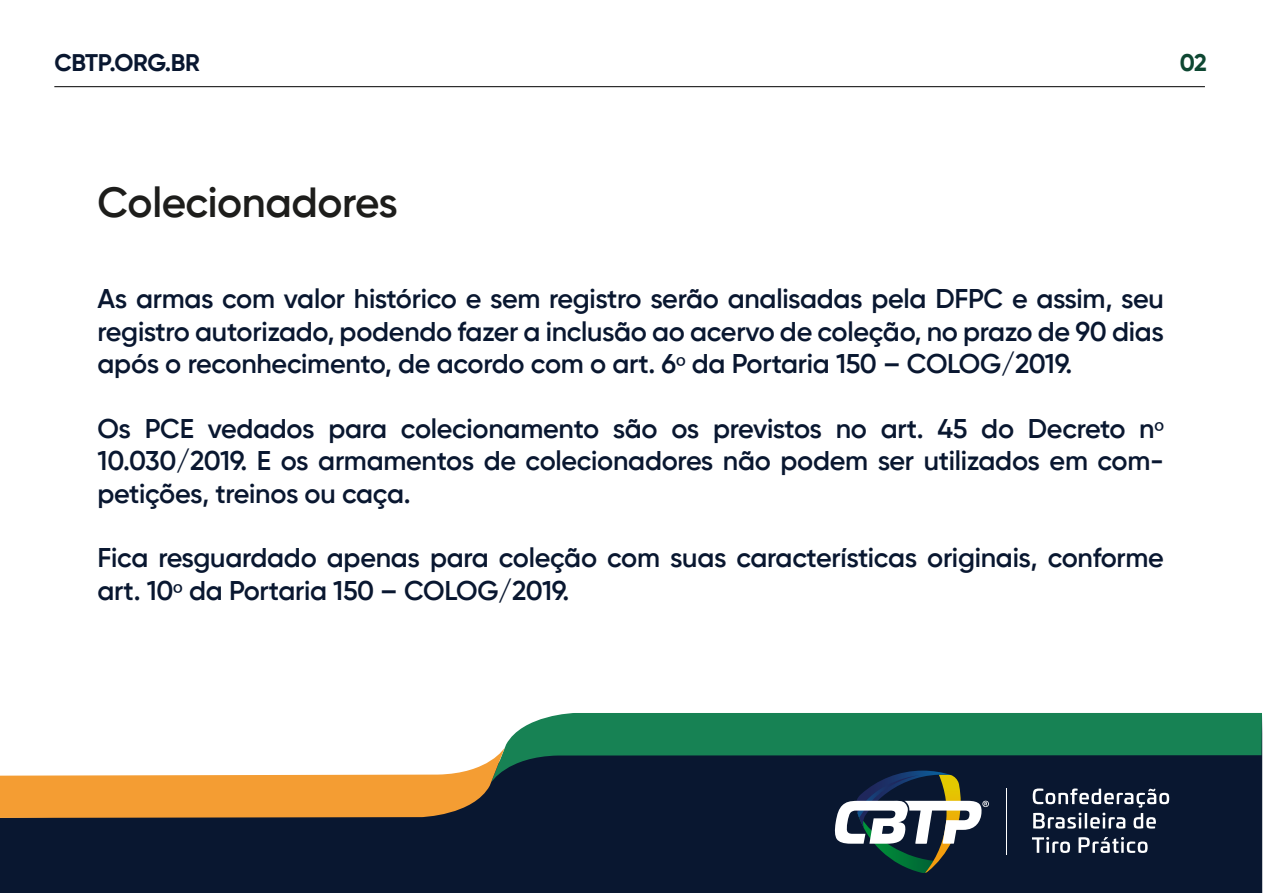
<style>
.page{position:relative;width:1263px;height:893px;background:#fff}
.page>*{position:absolute;margin:0;border:0;box-sizing:border-box;transform-origin:0 0}
.t1{font:600 42px "Gilroy";letter-spacing:-.01em;color:#1d1d1b}
.t2{font:600 27px/32.4px "Gilroy";letter-spacing:-.01em;color:#091730;text-align:justify}
.t3{font:700 24px "Gilroy";letter-spacing:-.015em;color:#091730}
.t4{font:700 24px "Gilroy";color:#0e4732}
.s1{font-family:"Myriad Pro";font-weight:400}
</style>
<div class="page">
<hr style="left:54px;top:86px;width:1151px;height:1px;background:#000">
<div style="left:0;top:782px;width:1262px;height:111px;background:#091730"></div>
<svg style="left:504px;top:713px;width:758px;height:69px;background:#155d49"></svg>
<svg style="left:0;top:748px;width:505px;height:70px"></svg>
<svg style="left:834px;top:771px;width:155px;height:102px"></svg>
<hr style="left:1006px;top:789px;width:1px;height:66px;background:#fff">
<svg style="left:1033px;top:788px;width:136px;height:41px"></svg>
<svg style="left:1032px;top:837px;width:38px;height:16px"></svg>
<svg style="left:1078px;top:837px;width:69px;height:16px"></svg>
<p class="t3" style="left:54px;top:48px;width:147px">CBTP.ORG.BR</p>
<p class="t4" style="left:1180px;top:48px;width:29px">02</p>
<h1 class="t1" style="left:98px;top:176px;width:302px">Colecionadores</h1>
<p class="t2" style="left:98px;top:282px;width:1068px">As armas com valor histórico e sem registro serão analisadas pela DFPC e assim, seu registro autorizado, podendo fazer a inclusão ao acervo de coleção, no prazo de 90 dias após o reconhecimento, de acordo com o art. 6<span class="s1">º</span> da Portaria 150 – COLOG/2019.</p>
<p class="t2" style="left:98px;top:412px;width:1068px">Os PCE vedados para colecionamento são os previstos no art. 45 do Decreto n<span class="s1">º </span>10.030/2019. E os armamentos de colecionadores não podem ser utilizados em com&shy;petições, treinos ou caça.</p>
<p class="t2" style="left:98px;top:542px;width:1068px">Fica resguardado apenas para coleção com suas características originais, conforme art. 10<span class="s1">º</span> da Portaria 150 – COLOG/2019.</p>
</div>
